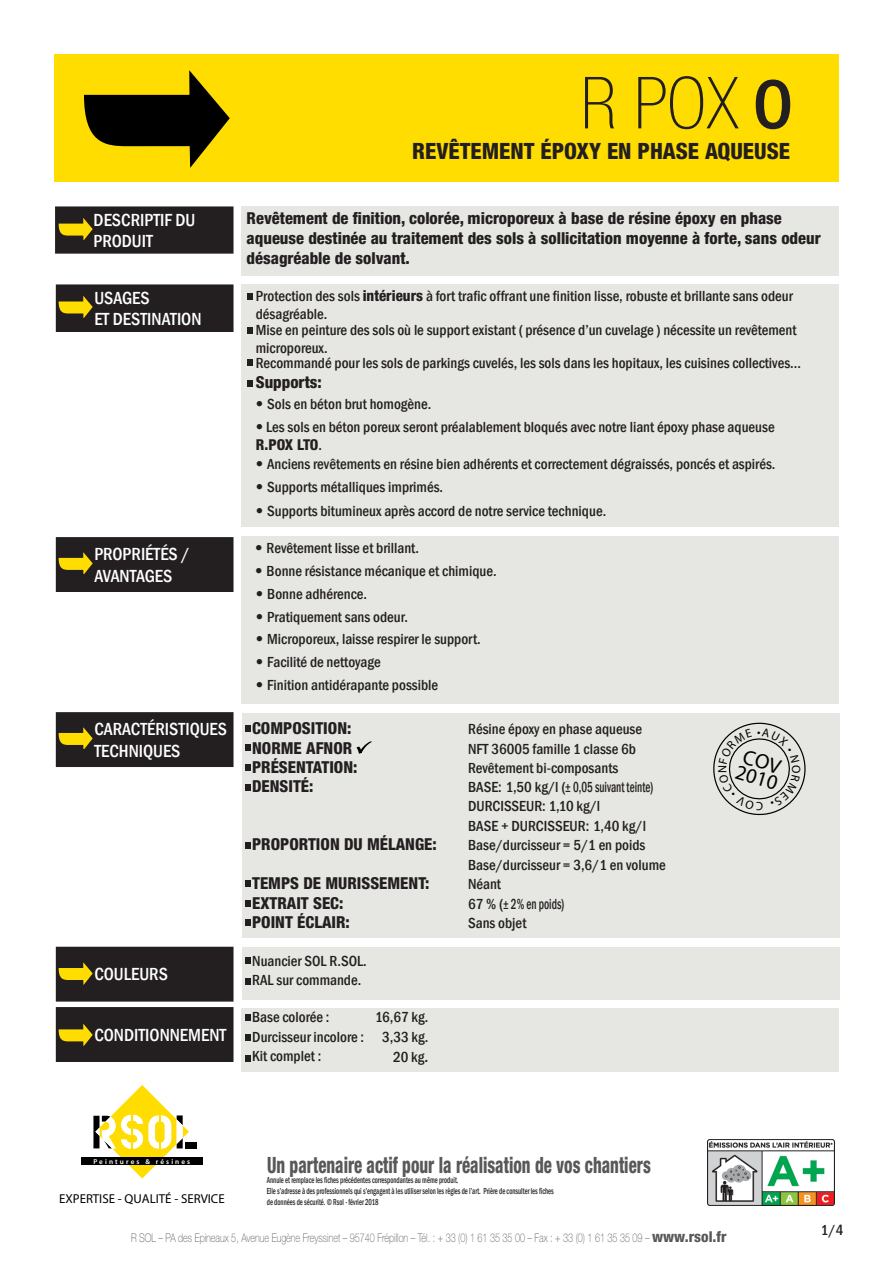
<style>
.page{position:relative;width:893px;height:1263px;background:#fff}
.page>*{position:absolute;margin:0;border:0;box-sizing:border-box;transform-origin:0 0}
.t1{font:100 condensed 72px "Helvetica Neue LT Std";color:#231f20}
.t2{font:800 condensed 22.5px "Helvetica Neue LT Std";color:#57585a;scale:.75 1}
.t3{font:800 condensed 22.5px "Helvetica Neue LT Std";color:#231f20}
.t4{font:21px "Times";color:#000}
.t5{font:500 condensed 18px "Franklin Gothic";color:#fff}
.t6{font:800 condensed 16.5px/19.8px "Helvetica Neue LT Std";color:#231f20}
.t7{font:500 condensed 15px "Franklin Gothic";color:#231f20}
.t8{font:800 condensed 15px "Helvetica Neue LT Std";letter-spacing:-.02em;color:#231f20}
.t9{font:700 condensed 12.9px "Helvetica Neue";color:#000}
.t10{font:12.15px "Times";color:#000}
.t11{font:100 12px "Helvetica Neue LT Std";color:#57585a;scale:.75 1}
.t12{font:500 condensed 9px/10.8px "Franklin Gothic";color:#231f20;scale:.75 1}
.t13{font:600 7.2px "Myriad Pro";letter-spacing:.3em;color:#fff}
.s1{font-family:"Franklin Gothic";font-weight:500}
.s2{font-family:"Helvetica Neue LT Std";font-weight:800}
.s3{font-size:16.5px}
.s4{font-weight:800;font-stretch:condensed;font-size:15px}
</style>
<div class="page">
<img style="left:707px;top:1139px;width:128px;height:67px">
<div style="left:185px;top:1142px;width:12px;height:6px;background:#000"></div>
<svg style="left:93px;top:1085px;width:96px;height:93px"></svg>
<div style="left:82px;top:1157px;width:121px;height:8px;background:#000"></div>
<div style="left:241px;top:1008px;width:598px;height:64px;background:#e6e6e2"></div>
<div style="left:242px;top:947px;width:597px;height:53px;background:#e6e6e2"></div>
<div style="left:242px;top:712px;width:597px;height:225px;background:#e6e6e2"></div>
<div style="left:242px;top:536px;width:597px;height:168px;background:#e6e6e2"></div>
<div style="left:242px;top:284px;width:597px;height:243px;background:#e6e6e2"></div>
<div style="left:242px;top:206px;width:597px;height:70px;background:#e6e6e2"></div>
<div style="left:54px;top:54px;width:785px;height:128px;background:#fd0"></div>
<svg style="left:84px;top:70px;width:146px;height:98px"></svg>
<div style="left:56px;top:207px;width:177px;height:46px;background:#231f20"></div>
<div style="left:55px;top:206px;width:179px;height:48px;border:2px solid #231f20"></div>
<svg style="left:59px;top:218px;width:34px;height:22px"></svg>
<div style="left:57px;top:285px;width:176px;height:46px;background:#231f20"></div>
<div style="left:56px;top:284px;width:178px;height:48px;border:2px solid #231f20"></div>
<svg style="left:59px;top:296px;width:34px;height:21px"></svg>
<div style="left:247px;top:293px;width:6px;height:7px;background:#231f20"></div>
<div style="left:247px;top:327px;width:6px;height:7px;background:#231f20"></div>
<svg style="left:247px;top:380px;width:5px;height:6px"></svg>
<div style="left:57px;top:713px;width:176px;height:53px;background:#231f20"></div>
<div style="left:56px;top:712px;width:178px;height:55px;border:2px solid #231f20"></div>
<svg style="left:59px;top:727px;width:34px;height:22px"></svg>
<svg style="left:245px;top:725px;width:5px;height:6px"></svg>
<svg style="left:357px;top:741px;width:15px;height:12px"></svg>
<svg style="left:245px;top:745px;width:5px;height:6px"></svg>
<svg style="left:245px;top:764px;width:5px;height:7px"></svg>
<svg style="left:245px;top:784px;width:5px;height:7px"></svg>
<svg style="left:245px;top:842px;width:5px;height:7px"></svg>
<svg style="left:245px;top:880px;width:5px;height:7px"></svg>
<svg style="left:245px;top:900px;width:5px;height:7px"></svg>
<svg style="left:245px;top:919px;width:5px;height:7px"></svg>
<div style="left:57px;top:1008px;width:176px;height:53px;background:#231f20"></div>
<div style="left:56px;top:1007px;width:178px;height:55px;border:2px solid #231f20"></div>
<svg style="left:59px;top:1024px;width:34px;height:21px"></svg>
<svg style="left:245px;top:1014px;width:5px;height:7px"></svg>
<svg style="left:245px;top:1034px;width:5px;height:6px"></svg>
<div style="left:57px;top:538px;width:176px;height:53px;background:#231f20"></div>
<div style="left:56px;top:537px;width:178px;height:55px;border:2px solid #231f20"></div>
<svg style="left:59px;top:552px;width:34px;height:22px"></svg>
<div style="left:57px;top:947px;width:176px;height:54px;background:#231f20"></div>
<svg style="left:59px;top:962px;width:34px;height:22px"></svg>
<svg style="left:245px;top:1055px;width:5px;height:6px"></svg>
<svg style="left:245px;top:957px;width:5px;height:7px"></svg>
<svg style="left:245px;top:978px;width:5px;height:6px"></svg>
<svg style="left:247px;top:359px;width:5px;height:6px"></svg>
<svg style="left:713px;top:722px;width:93px;height:94px"></svg>
<p class="t5" style="left:94px;top:208px;width:103px">DESCRIPTIF DU</p>
<p class="t5" style="left:94px;top:229px;width:61px">PRODUIT</p>
<p class="t5" style="left:94px;top:286px;width:57px">USAGES</p>
<p class="t5" style="left:94px;top:307px;width:109px">ET DESTINATION</p>
<p class="t5" style="left:94px;top:542px;width:97px">PROPRIÉTÉS /</p>
<p class="t5" style="left:94px;top:564px;width:79px">AVANTAGES</p>
<p class="t5" style="left:94px;top:717px;width:134px">CARACTÉRISTIQUES</p>
<p class="t5" style="left:94px;top:739px;width:88px">TECHNIQUES</p>
<p class="t5" style="left:94px;top:963px;width:75px">COULEURS</p>
<p class="t5" style="left:94px;top:1023px;width:133px">CONDITIONNEMENT</p>
<p class="t1" style="left:581px;top:63px;width:214px">R POX <span class="s1">O</span></p>
<p class="t3" style="left:412px;top:137px;width:379px">REVÊTEMENT ÉPOXY EN PHASE AQUEUSE</p>
<p class="t6" style="left:247px;top:208px;width:576px">Revêtement de finition, colorée, microporeux à base de résine époxy en phase aqueuse destinée au traitement des sols à sollicitation moyenne à forte, sans odeur désagréable de solvant.</p>
<p class="t7" style="left:256px;top:286px;width:538px">Protection des sols <span class="s2">intérieurs</span> à fort trafic offrant une finition lisse, robuste et brillante sans odeur</p>
<p class="t7" style="left:256px;top:304px;width:73px">désagréable.</p>
<p class="t7" style="left:256px;top:320px;width:542px">Mise en peinture des sols où le support existant ( présence d’un cuvelage ) nécessite un revêtement</p>
<p class="t7" style="left:256px;top:338px;width:73px">microporeux.</p>
<p class="t6" style="left:256px;top:372px;width:68px">Supports:</p>
<p class="t7" style="left:256px;top:394px;width:177px"><span class="s2">•</span> Sols en béton brut homogène.</p>
<p class="t7" style="left:256px;top:417px;width:520px"><span class="s2">•</span> Les sols en béton poreux seront préalablement bloqués avec notre liant époxy phase aqueuse</p>
<p class="t8" style="left:256px;top:435px;width:68px">R.POX LTO<span class="s1">.</span></p>
<p class="t7" style="left:256px;top:454px;width:521px"><span class="s2">•</span> Anciens revêtements en résine bien adhérents et correctement dégraissés, poncés et aspirés.</p>
<p class="t7" style="left:256px;top:353px;width:547px">Recommandé pour les sols de parkings cuvelés, les sols dans les hopitaux, les cuisines collectives...</p>
<p class="t7" style="left:256px;top:477px;width:189px"><span class="s2">•</span> Supports métalliques imprimés.</p>
<p class="t7" style="left:256px;top:501px;width:352px"><span class="s2">•</span> Supports bitumineux après accord de notre service technique.</p>
<p class="t7" style="left:255px;top:538px;width:165px"><span class="s2">•</span> Revêtement lisse et brillant.</p>
<p class="t7" style="left:255px;top:561px;width:243px"><span class="s2">•</span> Bonne résistance mécanique et chimique.</p>
<p class="t7" style="left:256px;top:584px;width:113px"><span class="s2">•</span> Bonne adhérence.</p>
<p class="t7" style="left:256px;top:607px;width:154px"><span class="s2">•</span> Pratiquement sans odeur.</p>
<p class="t7" style="left:256px;top:629px;width:226px"><span class="s2">•</span> Microporeux, laisse respirer le support.</p>
<p class="t7" style="left:256px;top:652px;width:126px"><span class="s2">•</span> Facilité de nettoyage</p>
<p class="t7" style="left:256px;top:675px;width:184px"><span class="s2">•</span> Finition antidérapante possible</p>
<p class="t6" style="left:252px;top:718px;width:101px">COMPOSITION:</p>
<p class="t7" style="left:468px;top:719px;width:176px">Résine époxy en phase aqueuse</p>
<p class="t6" style="left:252px;top:737px;width:102px">NORME AFNOR</p>
<p class="t7" style="left:468px;top:739px;width:169px">NFT 36005 famille 1 classe 6b</p>
<p class="t6" style="left:252px;top:756px;width:107px">PRÉSENTATION:</p>
<p class="t7" style="left:468px;top:758px;width:152px">Revêtement bi-composants</p>
<p class="t6" style="left:252px;top:776px;width:63px">DENSITÉ:</p>
<p class="t7" style="left:468px;top:777px;width:187px">BASE: 1,50 kg/l (± 0,05 suivant teinte)</p>
<p class="t7" style="left:468px;top:797px;width:134px">DURCISSEUR: 1,10 kg/l</p>
<p class="t7" style="left:468px;top:816px;width:179px">BASE + DURCISSEUR: 1,40 kg/l</p>
<p class="t7" style="left:468px;top:855px;width:199px">Base/durcisseur = 3,6/1 en volume</p>
<p class="t6" style="left:252px;top:834px;width:186px">PROPORTION DU MÉLANGE:</p>
<p class="t7" style="left:468px;top:835px;width:179px">Base/durcisseur = 5/1 en poids</p>
<p class="t6" style="left:252px;top:873px;width:179px">TEMPS DE MURISSEMENT:</p>
<p class="t7" style="left:468px;top:874px;width:34px">Néant</p>
<p class="t6" style="left:252px;top:892px;width:93px">EXTRAIT SEC:</p>
<p class="t7" style="left:468px;top:894px;width:98px">67 % (± 2% en poids)</p>
<p class="t6" style="left:252px;top:912px;width:99px">POINT ÉCLAIR:</p>
<p class="t7" style="left:468px;top:913px;width:60px">Sans objet</p>
<p class="t7" style="left:252px;top:951px;width:116px">Nuancier SOL R.SOL.</p>
<p class="t7" style="left:252px;top:970px;width:111px">RAL sur commande.</p>
<p class="t7" style="left:252px;top:1007px;width:79px">Base colorée :</p>
<p class="t7" style="left:252px;top:1027px;width:113px">Durcisseur incolore :</p>
<p class="t7" style="left:252px;top:1046px;width:71px">Kit complet :</p>
<p class="t7" style="left:375px;top:1007px;width:55px">16,67 kg.</p>
<p class="t7" style="left:382px;top:1027px;width:48px">3,33 kg.</p>
<p class="t7" style="left:393px;top:1047px;width:37px">20 kg<span class="s3">.</span></p>
<p class="t10" style="left:757px;top:724px;width:5px">•</p>
<p class="t10" style="left:715px;top:773px;width:10px;rotate:-90deg">N</p>
<p class="t4" style="left:740px;top:758px;width:45px;rotate:16deg">2010</p>
<p class="t10" style="left:763px;top:813px;width:9px;rotate:-180deg">C</p>
<p class="t10" style="left:804px;top:765px;width:10px;rotate:90deg">O</p>
<p class="t13" style="left:93px;top:1157px;width:98px">Peintures &amp; résines</p>
<p class="t9" style="left:59px;top:1191px;width:167px">EXPERTISE - QUALITÉ - SERVICE</p>
<p class="t2" style="left:267px;top:1150px;width:513px">Un partenaire actif pour la réalisation de vos chantiers</p>
<p class="t12" style="left:267px;top:1175px;width:384px">Annule et remplace les fiches précédentes correspondantes au même produit.<br>Elle s’adresse à des professionnels qui s’engagent à les utiliser selon les règles de l’art. Prière de consulter les fiches de données de sécurité. © Rsol - février 2018</p>
<p class="t11" style="left:131px;top:1231px;width:795px">R SOL – PA des Epineaux 5, Avenue Eugène Freyssinet – 95740 Frépillon – Tél. : + 33 (0) 1 61 35 35 00 – Fax : + 33 (0) 1 61 35 35 09 – <span class="s4">www.rsol.fr</span></p>
<p class="t7" style="left:821px;top:1220px;width:24px">1/4</p>
</div>
